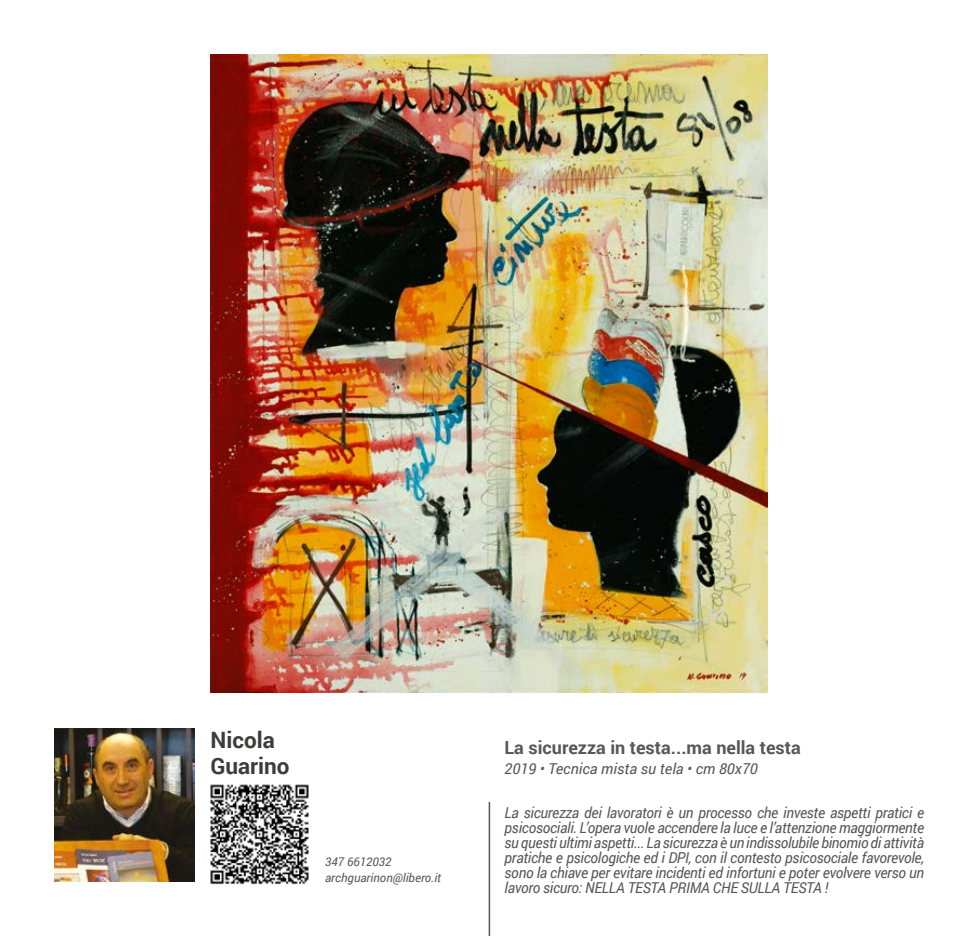
<style>
.page{position:relative;width:978px;height:936px;background:#fff}
.page>*{position:absolute;margin:0;border:0;box-sizing:border-box;transform-origin:0 0}
.t1{font:700 22.5px/26.5px "Roboto";color:#3c3c3b}
.t2{font:700 18px "Roboto";color:#575756}
.t3{font:italic 15px/15px "Roboto";letter-spacing:-.02em;color:#575756;text-align:justify;scale:.95 1}
.t4{font:italic 15px "Roboto";color:#575756}
.t5{font:italic 12px/16px "Roboto";color:#575756}
</style>
<div class="page">
<hr style="left:489px;top:801px;width:1px;height:134px;background:#575756">
<img style="left:54px;top:728px;width:141px;height:153px">
<img style="left:211px;top:54px;width:556px;height:638px">
<img style="left:210px;top:784px;width:99px;height:101px">
<h1 class="t1" style="left:210px;top:725px;width:81px">Nicola<br>Guarino</h1>
<p class="t2" style="left:505px;top:734px;width:298px">La sicurezza in testa...ma nella testa</p>
<p class="t4" style="left:505px;top:758px;width:255px">2019 • Tecnica mista su tela • cm 80x70</p>
<p class="t3" style="left:505px;top:804px;width:443px">La sicurezza dei lavoratori è un processo che investe aspetti pratici e psicosociali. L’opera vuole accendere la luce e l’attenzione maggiormente su questi ultimi aspetti... La sicurezza è un indissolubile binomio di attività pratiche e psicologiche ed i DPI, con il contesto psicosociale favorevole, sono la chiave per evitare incidenti ed infortuni e poter evolvere verso un lavoro sicuro: NELLA TESTA PRIMA CHE SULLA TESTA !</p>
<p class="t5" style="left:325px;top:852px;width:118px">347 6612032 archguarinon@libero.it</p>
</div>
